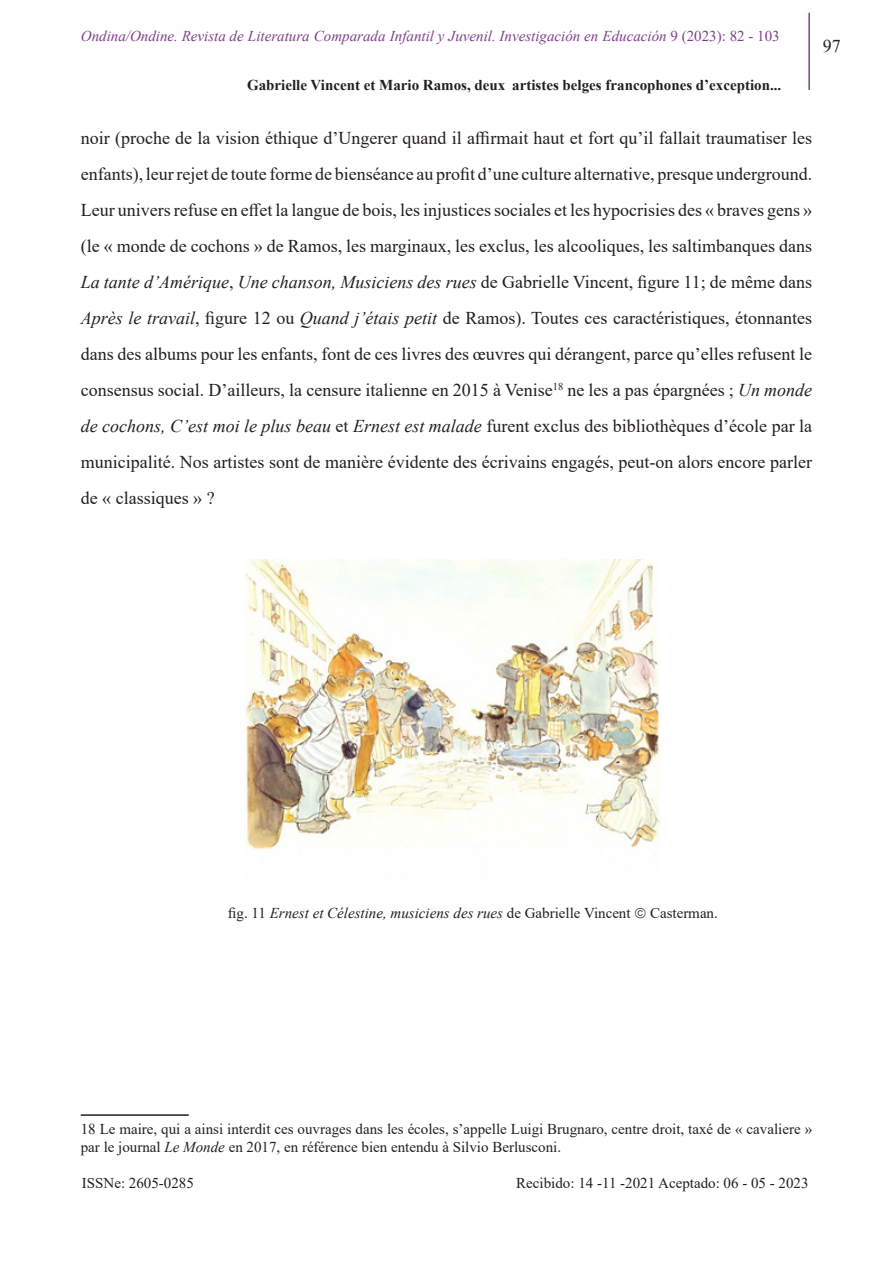
<style>
.page{position:relative;width:893px;height:1263px;background:#fff}
.page>*{position:absolute;margin:0;border:0;box-sizing:border-box;transform-origin:0 0}
.t1{font:18px/36px "Times New Roman";color:#231f20;text-align:justify}
.t2{font:15px/18px "Times New Roman";color:#231f20}
.t3{font:italic 15px "Times New Roman";color:#803e8c}
.t4{font:700 15px "Times New Roman";color:#231f20}
.t5{font:italic 15px "Times New Roman";color:#231f20}
.s1{font-style:normal}
.s2{font-style:italic}
</style>
<div class="page">
<hr style="left:809px;top:13px;width:1px;height:77px;background:#803e8c">
<hr style="left:81px;top:1114px;width:108px;height:2px;background:#231f20">
<img style="left:245px;top:559px;width:415px;height:291px">
<p class="t3" style="left:81px;top:26px;width:700px">Ondina/Ondine. Revista de Literatura Comparada Infantil y Juvenil. Investigación en Educación <span class="s1">9 (2023): 82 - 103</span></p>
<p class="t4" style="left:247px;top:74px;width:536px">Gabrielle Vincent et Mario Ramos, deux artistes belges francophones d’exception...</p>
<p class="t1" style="left:823px;top:27px;width:19px">97</p>
<p class="t1" style="left:81px;top:119px;width:733px">noir (proche de la vision éthique d’Ungerer quand il affirmait haut et fort qu’il fallait traumatiser les enfants), leur rejet de toute forme de bienséance au profit d’une culture alternative, presque underground.<br>Leur univers refuse en effet la langue de bois, les injustices sociales et les hypocrisies des « braves gens » (le « monde de cochons » de Ramos, les marginaux, les exclus, les alcooliques, les saltimbanques dans <span class="s2">La tante d’Amérique</span>, <span class="s2">Une chanson, Musiciens des rues</span> de Gabrielle Vincent, figure 11; de même dans <span class="s2">Après le travail</span>, figure 12 ou <span class="s2">Quand j’étais petit</span> de Ramos). Toutes ces caractéristiques, étonnantes dans des albums pour les enfants, font de ces livres des œuvres qui dérangent, parce qu’elles refusent le consensus social. D’ailleurs, la censure italienne en 2015 à Venise<sup>18</sup> ne les a pas épargnées ; <span class="s2">Un monde de cochons, C’est moi le plus beau</span> et <span class="s2">Ernest est malade</span> furent exclus des bibliothèques d’école par la municipalité. Nos artistes sont de manière évidente des écrivains engagés, peut-on alors encore parler de « classiques » ?</p>
<p class="t5" style="left:228px;top:903px;width:404px"><span class="s1">fig. 11</span> Ernest et Célestine, musiciens des rues <span class="s1">de Gabrielle Vincent</span></p>
<p class="t2" style="left:650px;top:904px;width:69px">Casterman.</p>
<p class="t2" style="left:81px;top:1120px;width:733px">18 Le maire, qui a ainsi interdit ces ouvrages dans les écoles, s’appelle Luigi Brugnaro, centre droit, taxé de « cavaliere » par le journal <span class="s2">Le Monde</span> en 2017, en référence bien entendu à Silvio Berlusconi.</p>
<p class="t2" style="left:82px;top:1174px;width:114px">ISSNe: 2605-0285</p>
<p class="t2" style="left:516px;top:1174px;width:294px">Recibido: 14 -11 -2021 Aceptado: 06 - 05 - 2023</p>
</div>
